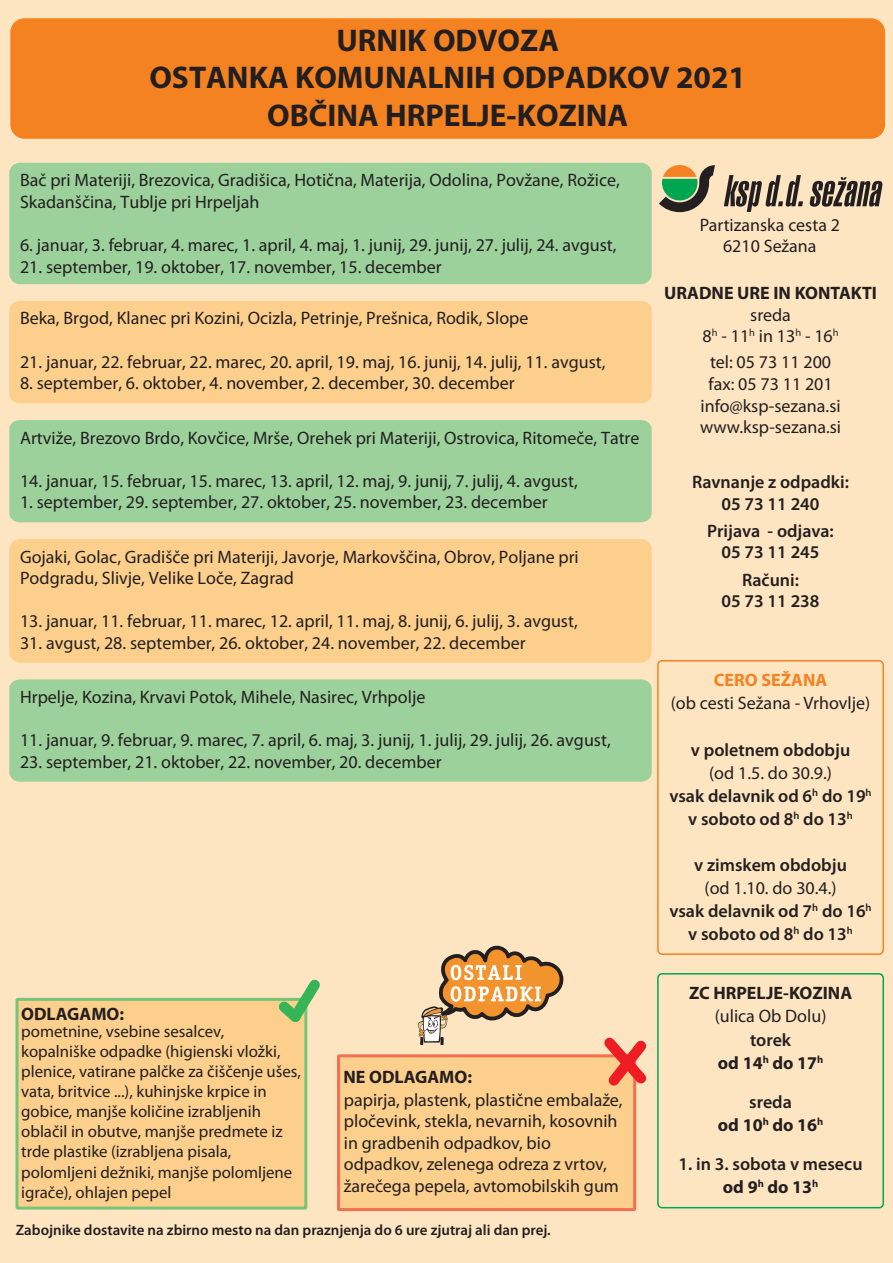
<style>
.page{position:relative;width:893px;height:1263px;background:#fee5c1}
.page>*{position:absolute;margin:0;border:0;box-sizing:border-box;transform-origin:0 0}
.t1{font:700 31.5px/37.8px "Myriad Pro";color:#231f20;text-align:center}
.t2{font:18px/21.6px "Myriad Pro";color:#231f20}
.t3{font:600 18px/23.1px "Myriad Pro";color:#231f20;text-align:center}
.t4{font:700 18px/23.1px "Myriad Pro";color:#231f20;text-align:center}
.t5{font:700 18px "Myriad Pro";color:#f58220}
.t6{font:16.8px/20.1px "Myriad Pro";color:#231f20}
.t7{font:600 15px "Myriad Pro";color:#231f20}
.s1{font-weight:400}
.s2{font-weight:600}
.s3{font-weight:700}
</style>
<div class="page">
<div style="left:12px;top:165px;width:637px;height:117px;background:#9cd19c;border-radius:8px"></div>
<div style="left:9px;top:163px;width:643px;height:121px;border:4px solid #9cd19c;border-radius:8px"></div>
<div style="left:9px;top:301px;width:643px;height:103px;background:#fdcf8c"></div>
<div style="left:9px;top:420px;width:643px;height:103px;background:#9cd19c"></div>
<div style="left:12px;top:541px;width:637px;height:119px;background:#fdcf8c;border-radius:8px"></div>
<div style="left:9px;top:539px;width:643px;height:124px;border:4px solid #fdcf8c;border-radius:8px"></div>
<div style="left:9px;top:679px;width:643px;height:103px;background:#9cd19c"></div>
<div style="left:12px;top:20px;width:872px;height:117px;background:#f58220;border-radius:13px"></div>
<div style="left:10px;top:18px;width:875px;height:121px;border:3px solid #f58220;border-radius:13px"></div>
<svg style="left:659px;top:165px;width:56px;height:47px"></svg>
<svg style="left:724px;top:175px;width:79px;height:37px"></svg>
<svg style="left:809px;top:177px;width:74px;height:30px"></svg>
<div style="left:657px;top:973px;width:227px;height:235px;border:2px solid #00a54f;border-radius:4px"></div>
<div style="left:657px;top:660px;width:227px;height:295px;border:2px solid #f58220;border-radius:4px"></div>
<svg style="left:418px;top:945px;width:144px;height:100px"></svg>
<div style="left:337px;top:1054px;width:299px;height:157px;background:#fdcf8c;border:3px solid #f36f51"></div>
<svg style="left:595px;top:1037px;width:52px;height:58px"></svg>
<div style="left:15px;top:998px;width:292px;height:211px;background:#fdcf8c;border:3px solid #77c479"></div>
<svg style="left:269px;top:979px;width:51px;height:53px"></svg>
<h1 class="t1" style="left:149px;top:20px;width:598px">URNIK ODVOZA<br>OSTANKA KOMUNALNIH ODPADKOV 2021<br>OBČINA HRPELJE-KOZINA</h1>
<p class="t2" style="left:20px;top:169px;width:601px">Bač pri Materiji, Brezovica, Gradišica, Hotična, Materija, Odolina, Povžane, Rožice,<br>Skadanščina, Tublje pri Hrpeljah</p>
<p class="t2" style="left:20px;top:234px;width:598px">6. januar, 3. februar, 4. marec, 1. april, 4. maj, 1. junij, 29. junij, 27. julij, 24. avgust,</p>
<p class="t2" style="left:20px;top:256px;width:423px">21. september, 19. oktober, 17. november, 15. december</p>
<p class="t2" style="left:20px;top:307px;width:510px">Beka, Brgod, Klanec pri Kozini, Ocizla, Petrinje, Prešnica, Rodik, Slope</p>
<p class="t2" style="left:20px;top:351px;width:587px">21. januar, 22. februar, 22. marec, 20. april, 19. maj, 16. junij, 14. julij, 11. avgust,</p>
<p class="t2" style="left:20px;top:372px;width:496px">8. september, 6. oktober, 4. november, 2. december, 30. december</p>
<p class="t2" style="left:20px;top:426px;width:621px">Artviže, Brezovo Brdo, Kovčice, Mrše, Orehek pri Materiji, Ostrovica, Ritomeče, Tatre</p>
<p class="t2" style="left:20px;top:470px;width:559px">14. januar, 15. februar, 15. marec, 13. april, 12. maj, 9. junij, 7. julij, 4. avgust,</p>
<p class="t2" style="left:20px;top:491px;width:529px">1. september, 29. september, 27. oktober, 25. november, 23. december</p>
<p class="t2" style="left:20px;top:545px;width:560px">Gojaki, Golac, Gradišče pri Materiji, Javorje, Markovščina, Obrov, Poljane pri<br>Podgradu, Slivje, Velike Loče, Zagrad</p>
<p class="t2" style="left:20px;top:610px;width:559px">13. januar, 11. februar, 11. marec, 12. april, 11. maj, 8. junij, 6. julij, 3. avgust,</p>
<p class="t2" style="left:20px;top:632px;width:507px">31. avgust, 28. september, 26. oktober, 24. november, 22. december</p>
<p class="t2" style="left:20px;top:686px;width:407px">Hrpelje, Kozina, Krvavi Potok, Mihele, Nasirec, Vrhpolje</p>
<p class="t2" style="left:20px;top:729px;width:592px">11. januar, 9. februar, 9. marec, 7. april, 6. maj, 3. junij, 1. julij, 29. julij, 26. avgust,</p>
<p class="t2" style="left:20px;top:751px;width:423px">23. september, 21. oktober, 22. november, 20. december</p>
<p class="t4" style="left:21px;top:1001px;width:104px">ODLAGAMO:</p>
<p class="t6" style="left:21px;top:1020px;width:281px">pometnine, vsebine sesalcev, kopalniške odpadke (higienski vložki, plenice, vatirane palčke za čiščenje ušes, vata, britvice ...), kuhinjske krpice in gobice, manjše količine izrabljenih oblačil in obutve, manjše predmete iz trde plastike (izrabljena pisala, polomljeni dežniki, manjše polomljene igrače), ohlajen pepel</p>
<p class="t7" style="left:16px;top:1220px;width:537px">Zabojnike dostavite na zbirno mesto na dan praznjenja do 6 ure zjutraj ali dan prej.</p>
<p class="t4" style="left:343px;top:1065px;width:130px">NE ODLAGAMO:</p>
<p class="t2" style="left:344px;top:1088px;width:280px">papirja, plastenk, plastične embalaže, pločevink, stekla, nevarnih, kosovnih in gradbenih odpadkov, bio odpadkov, zelenega odreza z vrtov, žarečega pepela, avtomobilskih gum</p>
<p class="t2" style="left:700px;top:214px;width:142px;text-align:center">Partizanska cesta 2<br>6210 Sežana</p>
<p class="t4" style="left:664px;top:280px;width:214px">URADNE URE IN KONTAKTI</p>
<p class="t2" style="left:702px;top:303px;width:138px;text-align:center">sreda<br>8<sup>h</sup> - 11<sup>h</sup> in 13<sup>h</sup> - 16<sup>h</sup></p>
<p class="t2" style="left:700px;top:351px;width:143px;text-align:center">tel: 05 73 11 200 fax: 05 73 11 201 info@ksp-sezana.si www.ksp-sezana.si</p>
<p class="t3" style="left:692px;top:471px;width:158px;line-height:21.8px">Ravnanje z odpadki:<br>05 73 11 240</p>
<p class="t3" style="left:707px;top:519px;width:128px;line-height:21.6px">Prijava - odjava:<br>05 73 11 245</p>
<p class="t3" style="left:722px;top:568px;width:100px;line-height:21.6px">Računi:<br>05 73 11 238</p>
<p class="t5" style="left:714px;top:668px;width:115px">CERO SEŽANA</p>
<p class="t2" style="left:671px;top:692px;width:201px">(ob cesti Sežana - Vrhovlje)</p>
<p class="t3" style="left:691px;top:737px;width:161px">v poletnem obdobju</p>
<p class="t3" style="left:669px;top:761px;width:204px"><span class="s1">(od 1.5. do 30.9.)<br></span>vsak delavnik od 6<sup>h</sup> do 19<sup>h </sup>v soboto od 8<sup>h</sup> do 13<sup>h</sup></p>
<p class="t3" style="left:694px;top:853px;width:154px">v zimskem obdobju</p>
<p class="t3" style="left:670px;top:876px;width:204px"><span class="s1">(od 1.10. do 30.4.)<br></span>vsak delavnik od 7<sup>h</sup> do 16<sup>h </sup>v soboto od 8<sup>h</sup> do 13<sup>h</sup></p>
<p class="t4" style="left:689px;top:981px;width:165px">ZC HRPELJE-KOZINA</p>
<p class="t2" style="left:715px;top:1005px;width:113px">(ulica Ob Dolu)</p>
<p class="t4" style="left:718px;top:1027px;width:107px"><span class="s2">torek<br></span>od 14<sup>h</sup> do 17<sup>h</sup></p>
<p class="t4" style="left:718px;top:1089px;width:107px"><span class="s2">sreda<br></span>od 10<sup>h</sup> do 16<sup>h</sup></p>
<p class="t3" style="left:679px;top:1152px;width:185px">1. in 3. sobota v mesecu <span class="s3">od 9</span><sup>h</sup> <span class="s3">do 13</span><sup>h</sup></p>
</div>
